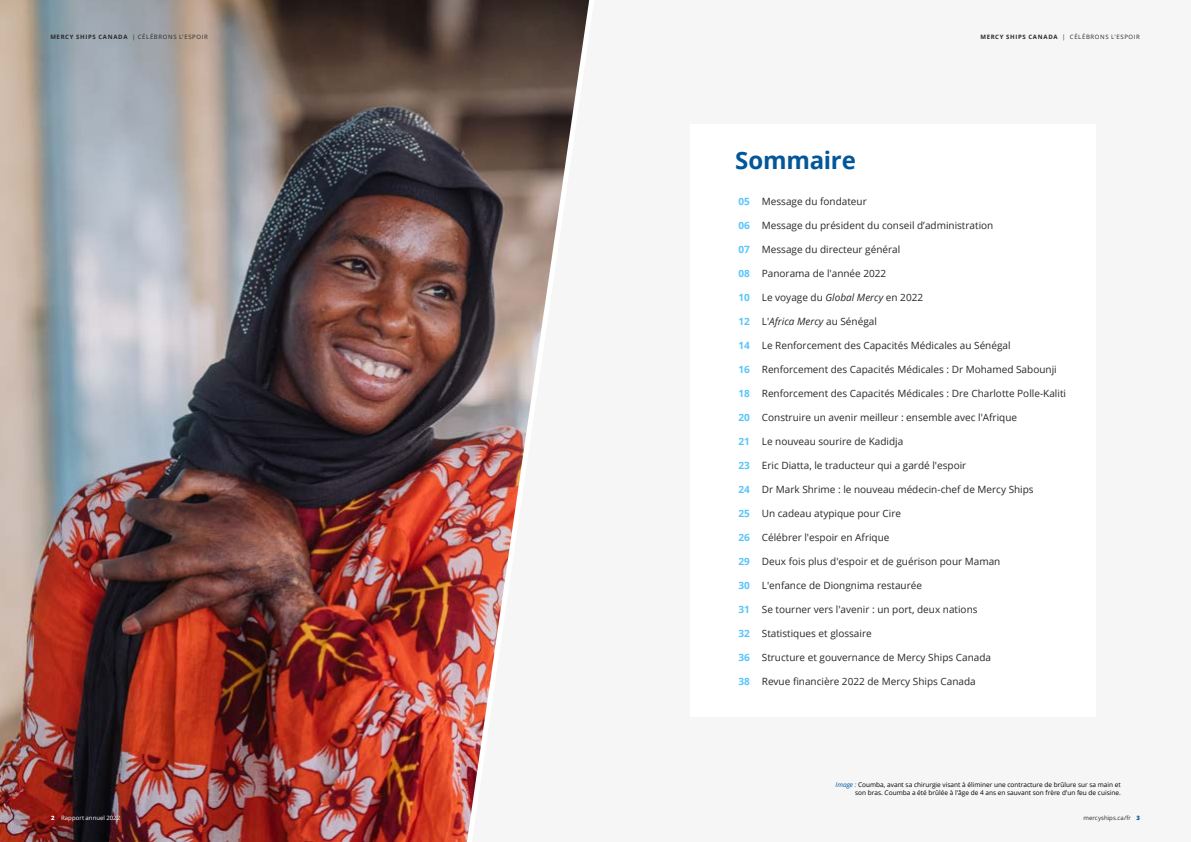
<style>
.page{position:relative;width:1191px;height:842px;background:#fff}
.page>*{position:absolute;margin:0;border:0;box-sizing:border-box;transform-origin:0 0}
.t1{font:700 24px "Open Sans";letter-spacing:-.01em;color:#02579a}
.t2{font:10px "Open Sans";color:#292829}
.t3{font:700 10px "Open Sans";color:#58c5f9}
.t4{font:6.5px/7.8px "Open Sans";color:#000;text-align:right}
.t5{font:6px "Open Sans";letter-spacing:.105em;color:#292829}
.t6{font:6px "Open Sans";letter-spacing:.005em;color:#fff}
.t7{font:6px "Open Sans";letter-spacing:.005em;color:#292829}
.s1{font-weight:700}
.s2{font-weight:800}
.s3{font-style:italic}
.s4{font-style:italic;color:#02579a}
.s5{font-weight:800;color:#02579a}
</style>
<div class="page">
<img style="left:0;top:0;width:462px;height:842px">
<img style="left:462px;top:0;width:128px;height:842px">
<p class="t5" style="left:50px;top:34px;width:159px"><span class="s1">MERCY SHIPS CANADA</span> | CÉLÉBRONS L'ESPOIR</p>
<p class="t6" style="left:51px;top:815px;width:71px"><span class="s2">2</span> Rapport annuel 2022</p>
<p class="t5" style="left:980px;top:34px;width:161px"><span class="s1">MERCY SHIPS CANADA</span> | CÉLÉBRONS L'ESPOIR</p>
<h1 class="t1" style="left:735px;top:151px;width:122px">Sommaire</h1>
<p class="t3" style="left:738px;top:198px;width:13px">05</p>
<p class="t3" style="left:738px;top:222px;width:13px">06</p>
<p class="t3" style="left:738px;top:246px;width:13px">07</p>
<p class="t3" style="left:738px;top:270px;width:13px">08</p>
<p class="t3" style="left:738px;top:294px;width:13px">10</p>
<p class="t3" style="left:738px;top:318px;width:13px">12</p>
<p class="t3" style="left:738px;top:342px;width:13px">14</p>
<p class="t3" style="left:738px;top:366px;width:13px">16</p>
<p class="t3" style="left:738px;top:390px;width:13px">18</p>
<p class="t3" style="left:738px;top:414px;width:13px">20</p>
<p class="t3" style="left:738px;top:438px;width:13px">21</p>
<p class="t3" style="left:738px;top:462px;width:13px">23</p>
<p class="t3" style="left:738px;top:486px;width:13px">24</p>
<p class="t3" style="left:738px;top:510px;width:13px">25</p>
<p class="t3" style="left:738px;top:534px;width:13px">26</p>
<p class="t3" style="left:738px;top:558px;width:13px">29</p>
<p class="t3" style="left:738px;top:582px;width:13px">30</p>
<p class="t3" style="left:738px;top:606px;width:13px">31</p>
<p class="t3" style="left:738px;top:630px;width:13px">32</p>
<p class="t3" style="left:738px;top:654px;width:13px">36</p>
<p class="t3" style="left:738px;top:678px;width:13px">38</p>
<p class="t2" style="left:762px;top:198px;width:106px">Message du fondateur</p>
<p class="t2" style="left:762px;top:222px;width:233px">Message du président du conseil d’administration</p>
<p class="t2" style="left:762px;top:246px;width:140px">Message du directeur général</p>
<p class="t2" style="left:762px;top:270px;width:126px">Panorama de l'année 2022</p>
<p class="t2" style="left:762px;top:294px;width:163px">Le voyage du <span class="s3">Global Mercy</span> en 2022</p>
<p class="t2" style="left:762px;top:318px;width:117px">L'<span class="s3">Africa Mercy</span> au Sénégal</p>
<p class="t2" style="left:762px;top:342px;width:250px">Le Renforcement des Capacités Médicales au Sénégal</p>
<p class="t2" style="left:762px;top:366px;width:296px">Renforcement des Capacités Médicales : Dr Mohamed Sabounji</p>
<p class="t2" style="left:762px;top:390px;width:306px">Renforcement des Capacités Médicales : Dre Charlotte Polle-Kaliti</p>
<p class="t2" style="left:762px;top:414px;width:257px">Construire un avenir meilleur : ensemble avec l'Afrique</p>
<p class="t2" style="left:762px;top:438px;width:143px">Le nouveau sourire de Kadidja</p>
<p class="t2" style="left:762px;top:462px;width:206px">Eric Diatta, le traducteur qui a gardé l'espoir</p>
<p class="t2" style="left:762px;top:486px;width:273px">Dr Mark Shrime : le nouveau médecin-chef de Mercy Ships</p>
<p class="t2" style="left:762px;top:510px;width:141px">Un cadeau atypique pour Cire</p>
<p class="t2" style="left:762px;top:534px;width:129px">Célébrer l'espoir en Afrique</p>
<p class="t2" style="left:762px;top:558px;width:240px">Deux fois plus d'espoir et de guérison pour Maman</p>
<p class="t2" style="left:762px;top:582px;width:162px">L'enfance de Diongnima restaurée</p>
<p class="t2" style="left:762px;top:606px;width:217px">Se tourner vers l'avenir : un port, deux nations</p>
<p class="t2" style="left:762px;top:630px;width:111px">Statistiques et glossaire</p>
<p class="t2" style="left:762px;top:654px;width:231px">Structure et gouvernance de Mercy Ships Canada</p>
<p class="t2" style="left:762px;top:675px;width:215px">Revue financière 2022 de Mercy Ships Canada</p>
<p class="t4" style="left:835px;top:781px;width:287px"><span class="s4">Image :</span> Coumba, avant sa chirurgie visant à éliminer une contracture de brûlure sur sa main et son bras. Coumba a été brûlée à l'âge de 4 ans en sauvant son frère d'un feu de cuisine.</p>
<p class="t7" style="left:1083px;top:815px;width:58px">mercyships.ca/fr <span class="s5">3</span></p>
</div>
